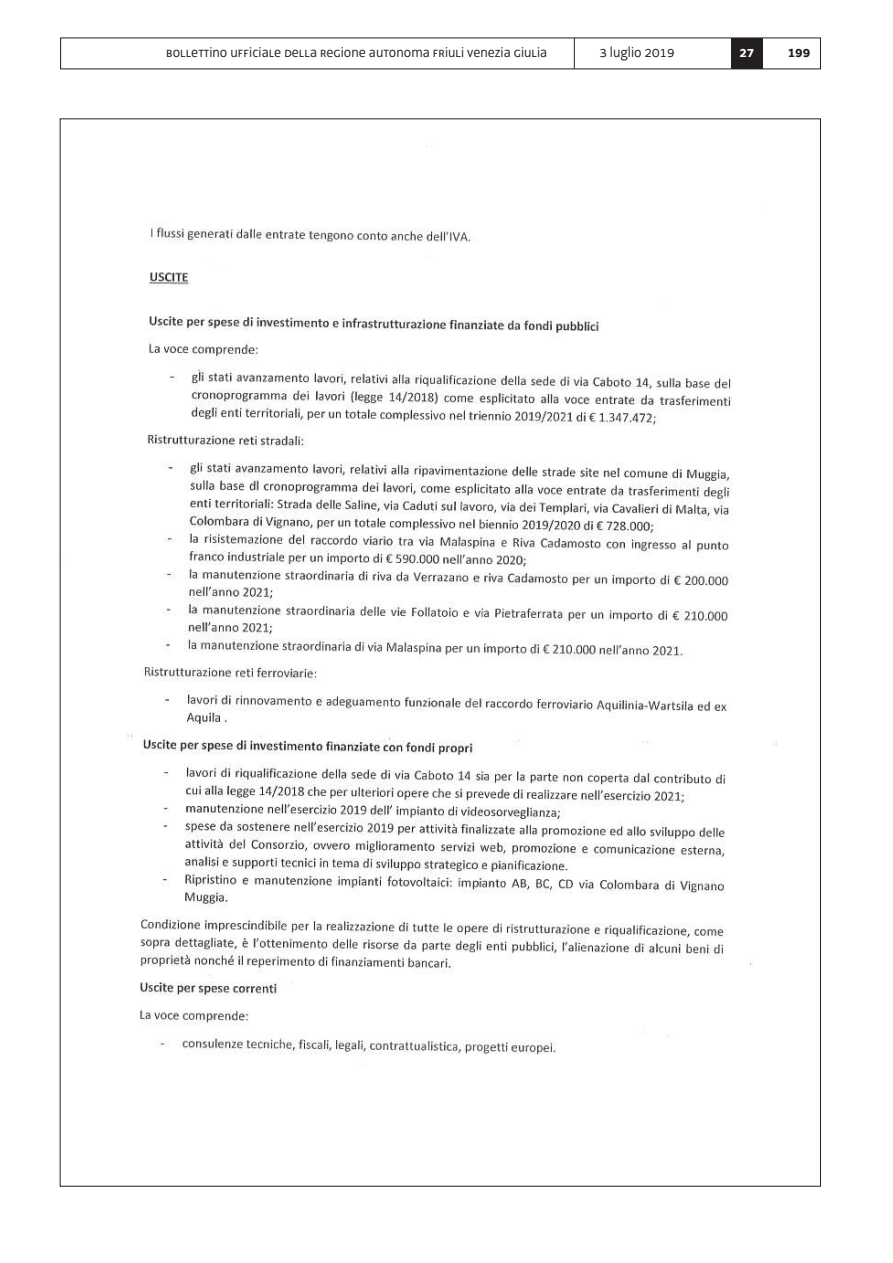
<style>
.page{position:relative;width:893px;height:1263px;background:#fff}
.page>*{position:absolute;margin:0;border:0;box-sizing:border-box;transform-origin:0 0}
.t1{font:15px "Decima UNI";color:#231f20}
.t2{font:15px "Decima WE";color:#231f20}
.t3{font:700 15px "Decima WE";color:#231f20}
.t4{font:700 15px "Decima WE";color:#fff}
</style>
<div class="page">
<div style="left:731px;top:38px;width:32px;height:31px;background:#231f20"></div>
<hr style="left:574px;top:38px;width:1px;height:31px;background:#231f20">
<img style="left:127px;top:145px;width:650px;height:910px">
<p class="t1" style="left:166px;top:43px;width:382px">bollettino ufficiale della regione autonoma friuli venezia giulia</p>
<p class="t2" style="left:599px;top:43px;width:77px">3 luglio 2019</p>
<p class="t4" style="left:739px;top:43px;width:16px">27</p>
<p class="t3" style="left:788px;top:43px;width:24px">199</p>
</div>
